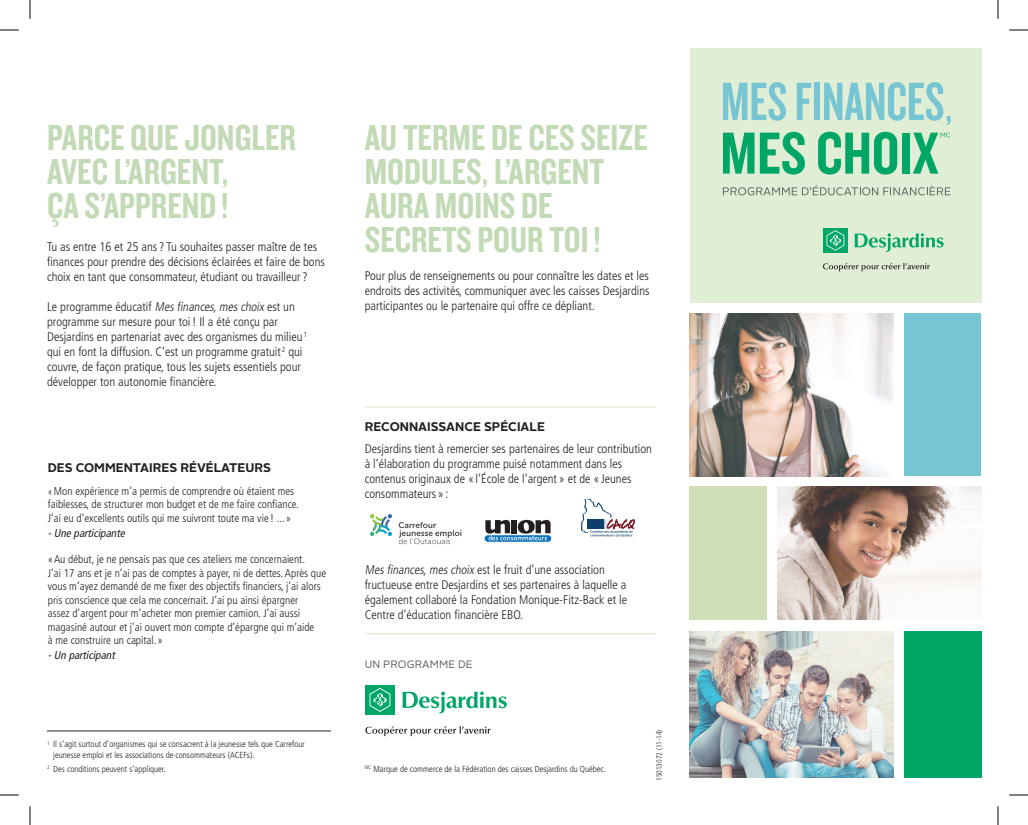
<style>
.page{position:relative;width:1028px;height:825px;background:#fff}
.page>*{position:absolute;margin:0;border:0;box-sizing:border-box;transform-origin:0 0}
.t1{font:37.5px/33.8px "Knockout HTF49 Liteweight";color:#c2dab5}
.t2{font:300 condensed 12.5px/15px "Frutiger";color:#231f20}
.t3{font:700 12.5px "Alright Sans";color:#231f20}
.t4{font:300 condensed 11.25px/13.5px "Frutiger";color:#231f20}
.t5{font:italic condensed 11.25px "Frutiger";color:#231f20}
.t6{font:10.75px "Alright Sans";letter-spacing:.01em;color:#636366}
.t7{font:300 condensed 8.75px/10.5px "Frutiger";color:#231f20}
.t8{font:300 condensed 7.5px "Frutiger";color:#231f20}
.s1{font-style:italic}
.s2{font-size:10px}
</style>
<div class="page">
<img style="left:689px;top:314px;width:204px;height:162px">
<img style="left:777px;top:486px;width:204px;height:134px">
<img style="left:689px;top:631px;width:204px;height:147px">
<div style="left:904px;top:314px;width:77px;height:162px;background:#77c5d3"></div>
<div style="left:689px;top:486px;width:78px;height:134px;background:#cfe0b7"></div>
<div style="left:904px;top:631px;width:77px;height:147px;background:#00a665"></div>
<div style="left:689px;top:48px;width:292px;height:255px;background:#e0eed5"></div>
<svg style="left:823px;top:263px;width:106px;height:8px"></svg>
<div style="left:823px;top:228px;width:24px;height:25px;background:#00a665"></div>
<svg style="left:826px;top:230px;width:18px;height:21px"></svg>
<svg style="left:854px;top:233px;width:89px;height:19px"></svg>
<svg style="left:365px;top:726px;width:125px;height:10px"></svg>
<div style="left:365px;top:685px;width:29px;height:29px;background:#00a665"></div>
<svg style="left:369px;top:688px;width:21px;height:24px"></svg>
<svg style="left:402px;top:692px;width:105px;height:22px"></svg>
<hr style="left:47px;top:731px;width:284px;height:1px;background:#231f20">
<svg style="left:581px;top:499px;width:53px;height:37px"></svg>
<svg style="left:484px;top:535px;width:67px;height:7px"></svg>
<svg style="left:485px;top:520px;width:65px;height:20px"></svg>
<svg style="left:370px;top:514px;width:22px;height:22px"></svg>
<svg style="left:399px;top:522px;width:62px;height:22px"></svg>
<hr style="left:365px;top:633px;width:291px;height:1px;background:#e0eed5">
<hr style="left:365px;top:406px;width:291px;height:2px;background:#e0eed5">
<svg style="left:723px;top:185px;width:227px;height:10px"></svg>
<svg style="left:723px;top:82px;width:63px;height:39px"></svg>
<svg style="left:796px;top:83px;width:15px;height:37px"></svg>
<div style="left:814px;top:83px;width:6px;height:37px;background:#77c5d3"></div>
<svg style="left:824px;top:82px;width:126px;height:43px"></svg>
<svg style="left:723px;top:132px;width:82px;height:43px"></svg>
<svg style="left:818px;top:132px;width:79px;height:43px"></svg>
<div style="left:902px;top:133px;width:7px;height:41px;background:#00a665"></div>
<svg style="left:913px;top:133px;width:37px;height:41px"></svg>
<svg style="left:0;top:29px;width:19px;height:2px"></svg>
<svg style="left:1009px;top:29px;width:19px;height:2px"></svg>
<svg style="left:0;top:794px;width:19px;height:2px"></svg>
<svg style="left:1009px;top:794px;width:19px;height:2px"></svg>
<svg style="left:29px;top:0;width:2px;height:19px"></svg>
<svg style="left:29px;top:806px;width:2px;height:19px"></svg>
<svg style="left:997px;top:0;width:1px;height:19px"></svg>
<svg style="left:997px;top:806px;width:1px;height:19px"></svg>
<h1 class="t1" style="left:47px;top:122px;width:250px">PARCE QUE JONGLER<br>AVEC L’ARGENT,<br>ÇA S’APPREND !</h1>
<p class="t2" style="left:47px;top:239px;width:279px">Tu as entre 16 et 25 ans ? Tu souhaites passer maître de tes finances pour prendre des décisions éclairées et faire de bons choix en tant que consommateur, étudiant ou travailleur ?</p>
<p class="t2" style="left:47px;top:299px;width:261px">Le programme éducatif <span class="s1">Mes finances,mes choix</span> est un programme sur mesure pour toi! Il a été conçu par Desjardins en partenariat avec des organismes du milieu <sup>1 </sup>qui en font la diffusion. C’est un programme gratuit <sup>2</sup> qui couvre, de façon pratique, tous les sujets essentiels pour développer ton autonomie financière.</p>
<p class="t3" style="left:48px;top:459px;width:225px">DES COMMENTAIRES RÉVÉLATEURS</p>
<p class="t4" style="left:48px;top:484px;width:253px"><span class="s2">«</span>Mon expérience m’a permis de comprendre où étaient mes faiblesses, de structurer mon budget et de me faire confiance.<br>J’ai eu d’excellents outils qui me suivront toute ma vie ! ...»</p>
<p class="t5" style="left:48px;top:526px;width:81px">-Une participante</p>
<p class="t4" style="left:48px;top:553px;width:280px">«Au début, je ne pensais pas que ces ateliers me concernaient.<br>J’ai 17 ans et je n’ai pas de comptes à payer, ni de dettes. Après que vous m’ayez demandé de me fixer des objectifs financiers, j’ai alors pris conscience que cela me concernait. J’ai pu ainsi épargner<br>assez d’argent pour m’acheter mon premier camion. J’ai aussi magasiné autour et j’ai ouvert mon compte d’épargne qui m’aide<br>à me construire un capital.»</p>
<p class="t5" style="left:48px;top:649px;width:71px">-Un participant</p>
<p class="t7" style="left:53px;top:739px;width:253px;text-indent:-6px"><sup>1</sup> Il s’agit surtout d’organismes qui se consacrent à la jeunesse tels que Carrefour jeunesse emploi et les associations de consommateurs (ACEFs).</p>
<p class="t7" style="left:47px;top:764px;width:120px"><sup>2</sup> Des conditions peuvent s’appliquer.</p>
<h1 class="t1" style="left:365px;top:122px;width:284px">AU TERME DE CES SEIZE<br>MODULES, L’ARGENT<br>AURA MOINS DE<br>SECRETS POUR TOI !</h1>
<p class="t2" style="left:365px;top:268px;width:286px;text-align:justify">Pour plus de renseignements ou pour connaître les dates et les endroits des activités, communiquer avec les caisses Desjardins participantes ou le partenaire qui offre ce dépliant.</p>
<p class="t3" style="left:365px;top:418px;width:182px">RECONNAISSANCE SPÉCIALE</p>
<p class="t2" style="left:365px;top:442px;width:289px">Desjardins tient à remercier ses partenaires de leur contribution à l’élaboration du programme puisé notamment dans les contenus originaux de « l’École de l’argent » et de « Jeunes consommateurs » :</p>
<p class="t2" style="left:365px;top:562px;width:264px"><span class="s1">Mes finances,mes choix</span> est le fruit d’une association fructueuse entre Desjardins et ses partenaires à laquelle a également collaboré la Fondation Monique-Fitz-Back et le Centre d’éducation financière EBO.</p>
<p class="t6" style="left:365px;top:657px;width:109px">UN PROGRAMME DE</p>
<p class="t7" style="left:365px;top:763px;width:243px"><sup>MC</sup> Marque de commerce de la Fédération des caisses Desjardins du Québec.</p>
<p class="t8" style="left:655px;top:781px;width:53px;rotate:-90deg">15013072 (11-14)</p>
</div>
